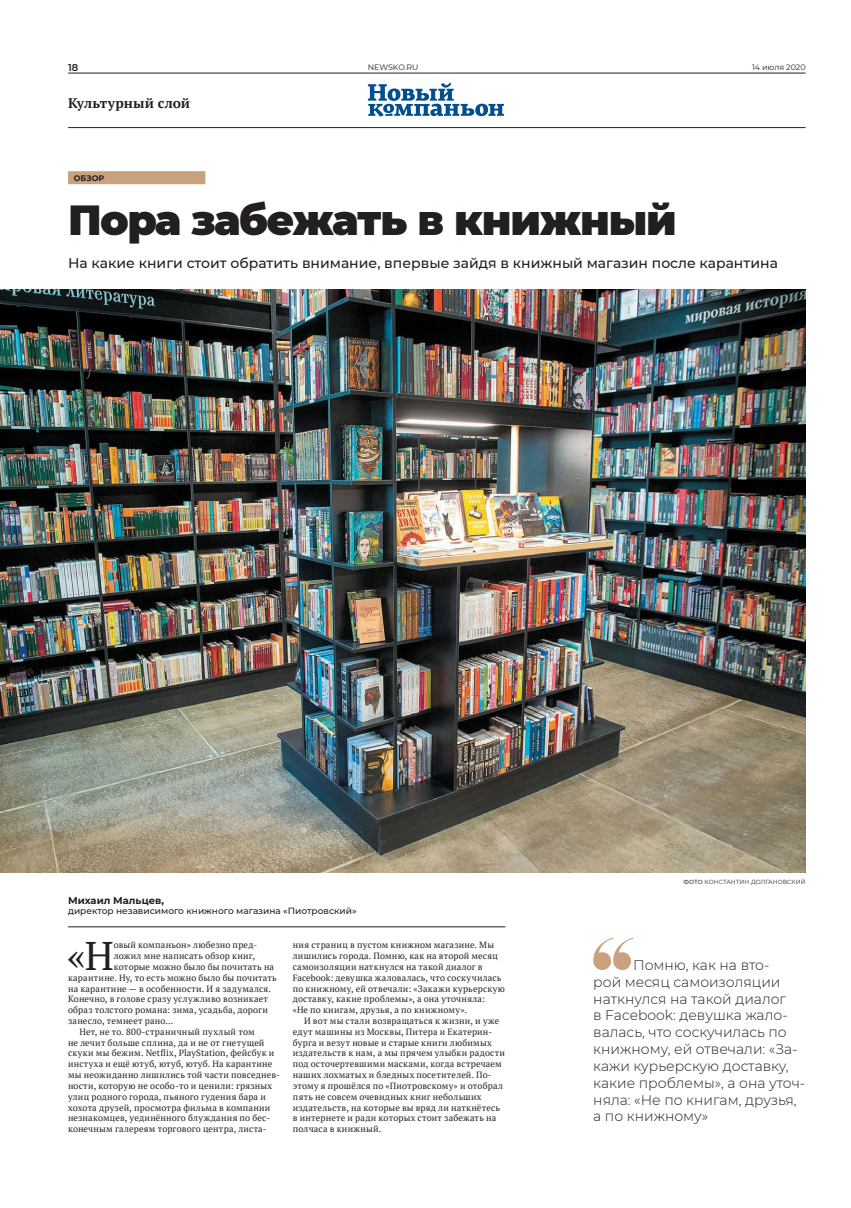
<style>
.page{position:relative;width:851px;height:1208px;background:#fff}
.page>*{position:absolute;margin:0;border:0;box-sizing:border-box;transform-origin:0 0}
.Заголовок_42{font:900 42px "Montserrat";letter-spacing:-.03em;color:#231f20}
.Первый_абзац{font:39.9px "PT Serif";color:#231f20}
.Цитата_1{font:300 14px/16.8px "Montserrat";color:#231f20}
.Лид{font:500 14px "Montserrat";color:#231f20}
.t1{font:700 13.8px "PT Serif";letter-spacing:.005em;color:#231f20}
.Автор{font:700 10px "Montserrat";color:#231f20}
.t2{font:600 9.9px "Montserrat";color:#231f20}
.Основной_текст{font:9px/10.8px "PT Serif";letter-spacing:.025em;color:#231f20}
.Первый_абзац-2{font:9px "PT Serif";letter-spacing:.025em;color:#231f20}
.Автор-2{font:500 9px "Montserrat";color:#231f20}
.Рубрика{font:700 8px "Montserrat";letter-spacing:.005em;color:#231f20}
.t3{font:7.9px "Montserrat";color:#231f20}
.Фотограф{font:500 6px "Montserrat";color:#57585a}
.s1{font-weight:600}
</style>
<div class="page">
<hr style="left:68px;top:127px;width:737px;height:1px;background:#231f20">
<hr style="left:68px;top:73px;width:737px;height:1px;background:#231f20">
<svg style="left:368px;top:83px;width:136px;height:34px"></svg>
<div style="left:68px;top:171px;width:137px;height:13px;background:#c9a17e"></div>
<svg style="left:593px;top:937px;width:40px;height:33px"></svg>
<hr style="left:68px;top:926px;width:437px;height:1px;background:#231f20">
<img style="left:0;top:289px;width:805px;height:584px">
<p class="t2" style="left:68px;top:60px;width:12px">18</p>
<p class="t3" style="left:368px;top:62px;width:52px">NEWSKO.RU</p>
<p class="t3" style="left:752px;top:62px;width:55px">14 июля 2020</p>
<p class="t1" style="left:68px;top:93px;width:124px">Культурный слой</p>
<p class="Рубрика" style="left:74px;top:173px;width:32px">ОБЗОР</p>
<p class="Заголовок_42" style="left:68px;top:189px;width:610px">Пора забежать в книжный</p>
<p class="Лид" style="left:68px;top:253px;width:711px">На какие книги стоит обратить внимание, впервые зайдя в книжный магазин после карантина</p>
<p class="Автор" style="left:68px;top:893px;width:97px">Михаил Мальцев,</p>
<p class="Автор-2" style="left:68px;top:904px;width:290px">директор независимого книжного магазина «Пиотровский»</p>
<p class="Первый_абзац" style="left:67px;top:930px;width:48px">«Н</p>
<p class="Первый_абзац-2" style="left:114px;top:939px;width:145px">овый компаньон» любезно пред-</p>
<p class="Основной_текст" style="left:293px;top:939px;width:214px">ния страниц в пустом книжном магазине. Мы лишились города. Помню, как на второй месяц самоизоляции наткнулся на такой диалог в Facebook: девушка жаловалась, что соскучилась по книжному, ей отвечали: «Закажи курьерскую доставку, какие проблемы», а она уточняла:<br>«Не по книгам, друзья, а по книжному».</p>
<p class="Основной_текст" style="left:293px;top:1015px;width:214px;text-indent:11px">И вот мы стали возвращаться к жизни, и уже едут машины из Москвы, Питера и Екатерин&shy;бурга и везут новые и старые книги любимых издательств к нам, а мы прячем улыбки радости под осточертевшими масками, когда встречаем наших лохматых и бледных посетителей. По&shy;этому я прошёлся по «Пиотровскому» и отобрал пять не совсем очевидных книг небольших издательств, на которые вы вряд ли наткнётесь в интернете и ради которых стоит забежать на полчаса в книжный.</p>
<p class="Первый_абзац-2" style="left:114px;top:950px;width:143px">ложил мне написать обзор книг,</p>
<p class="Первый_абзац-2" style="left:114px;top:961px;width:162px">которые можно было бы почитать на</p>
<p class="Первый_абзац-2" style="left:68px;top:971px;width:210px">карантине. Ну, то есть можно было бы почитать</p>
<p class="Первый_абзац-2" style="left:68px;top:982px;width:204px">на карантине — в особенности. И я задумался.</p>
<p class="Первый_абзац-2" style="left:68px;top:993px;width:201px">Конечно, в голове сразу услужливо возникает</p>
<p class="Первый_абзац-2" style="left:68px;top:1004px;width:201px">образ толстого романа: зима, усадьба, дороги</p>
<p class="Первый_абзац-2" style="left:68px;top:1015px;width:107px">занесло, темнеет рано…</p>
<p class="Основной_текст" style="left:68px;top:1026px;width:213px;text-indent:11px">Нет, не то. 800-страничный пухлый том<br>не лечит больше сплина, да и не от гнетущей скуки мы бежим. Netflix, PlayStation, фейсбук и инстуха и ещё ютуб, ютуб, ютуб. На карантине мы неожиданно лишились той части повседнев&shy;ности, которую не особо-то и ценили: грязных улиц родного города, пьяного гудения бара и хохота друзей, просмотра фильма в компании незнакомцев, уединённого блуждания по бес&shy;конечным галереям торгового центра, листа-</p>
<p class="Фотограф" style="left:683px;top:877px;width:123px"><span class="s1">ФОТО</span> КОНСТАНТИН ДОЛГАНОВСКИЙ</p>
<p class="Цитата_1" style="left:593px;top:956px;width:213px;text-indent:40px">Помню, как на вто-<br>рой месяц самоизоляции наткнулся на такой диалог<br>в Facebook: девушка жало&shy;валась, что соскучилась по книжному, ей отвечали: «За&shy;кажи курьерскую доставку, какие проблемы», а она уточ&shy;няла: «Не по книгам, друзья, а по книжному»</p>
</div>
